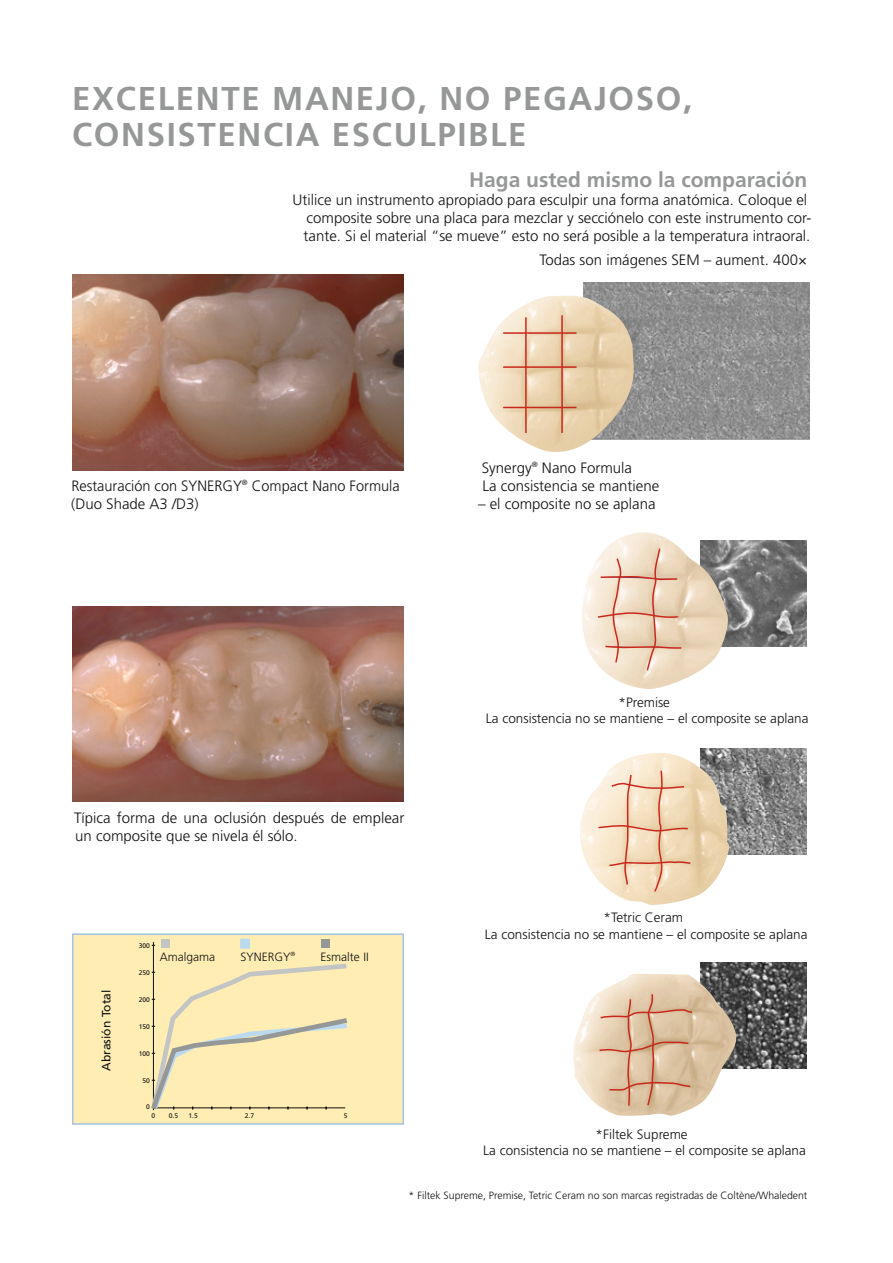
<style>
.page{position:relative;width:893px;height:1263px;background:#fff}
.page>*{position:absolute;margin:0;border:0;box-sizing:border-box;transform-origin:0 0}
.t1{font:700 33px "Frutiger";letter-spacing:.05em;color:#969797}
.t2{font:700 21px "Frutiger";color:#969797}
.t3{font:300 15px/18px "Frutiger";color:#111}
.t4{font:300 13.5px/16.5px "Frutiger";color:#111;text-align:center}
.t5{font:300 12px "Frutiger";color:#111}
.t6{font:12px "Frutiger";color:#111}
.t7{font:300 10.5px "Frutiger";color:#111}
.t8{font:6.75px "Frutiger";color:#111}
.t9{font:300 6px "Frutiger";color:#111}
</style>
<div class="page">
<img style="left:72px;top:606px;width:332px;height:195px">
<img style="left:72px;top:275px;width:332px;height:195px">
<img style="left:700px;top:963px;width:106px;height:106px">
<img style="left:700px;top:748px;width:106px;height:106px">
<img style="left:584px;top:283px;width:225px;height:157px">
<img style="left:478px;top:296px;width:158px;height:156px">
<img style="left:730px;top:540px;width:76px;height:107px">
<img style="left:573px;top:974px;width:165px;height:142px">
<img style="left:582px;top:532px;width:148px;height:157px">
<img style="left:580px;top:753px;width:150px;height:152px">
<div style="left:73px;top:934px;width:330px;height:190px;background:#ffedb4"></div>
<hr style="left:153px;top:942px;width:1px;height:168px;background:#111">
<svg style="left:151px;top:961px;width:197px;height:150px"></svg>
<div style="left:161px;top:939px;width:8px;height:8px;background:#c3c4c4"></div>
<div style="left:241px;top:939px;width:8px;height:9px;background:#bbdaf0"></div>
<div style="left:240px;top:939px;width:10px;height:10px;border:2px solid #bbdaf0"></div>
<div style="left:321px;top:939px;width:9px;height:8px;background:#969797"></div>
<div style="left:72px;top:933px;width:332px;height:192px;border:2px solid #a2c4e4"></div>
<hr style="left:503px;top:366px;width:73px;height:2px;background:#ca281c">
<hr style="left:503px;top:332px;width:73px;height:2px;background:#ca281c">
<hr style="left:503px;top:407px;width:73px;height:1px;background:#ca281c">
<hr style="left:525px;top:317px;width:2px;height:116px;background:#ca281c">
<hr style="left:561px;top:315px;width:2px;height:118px;background:#ca281c">
<svg style="left:596px;top:547px;width:87px;height:125px;background:#ecd2bc"></svg>
<svg style="left:597px;top:769px;width:95px;height:124px;background:#f1d5b9"></svg>
<svg style="left:598px;top:993px;width:96px;height:114px;background:#dbbb9d"></svg>
<h1 class="t1" style="left:72px;top:79px;width:86px">EXCELEN</h1>
<h1 class="t1" style="left:221px;top:79px;width:77px">TE MANE</h1>
<h1 class="t1" style="left:376px;top:79px;width:171px">JO, NO PEGA</h1>
<h1 class="t1" style="left:594px;top:79px;width:100px">JOSO,</h1>
<h1 class="t1" style="left:72px;top:115px;width:435px">CON SISTENCIA ESCULPIBLE</h1>
<h2 class="t2" style="left:469px;top:168px;width:340px">Haga usted mismo la comparación</h2>
<p class="t3" style="left:304px;top:191px;width:509px;text-indent:-11px">Utilice un instrumento apropiado para esculpir una forma anatómica. Coloque el composite sobre una placa para mezclar y secciónelo con este instrumento cor&shy;tante. Si el material “se mueve” esto no será posible a la temperatura intraoral.</p>
<p class="t3" style="left:540px;top:251px;width:269px">Todas son imágenes SEM – aument. 400×</p>
<p class="t3" style="left:71px;top:477px;width:330px">Restauración con SYNERGY<sup>®</sup> Compact Nano Formula (Duo Shade A3 /D3)</p>
<p class="t3" style="left:74px;top:809px;width:332px">Típica forma de una oclusión después de emplear un composite que se nivela él sólo.</p>
<p class="t6" style="left:99px;top:1071px;width:83px;rotate:-90deg">Abrasión Total</p>
<p class="t8" style="left:139px;top:942px;width:13px">300</p>
<p class="t8" style="left:139px;top:969px;width:13px">250</p>
<p class="t8" style="left:139px;top:996px;width:13px">200</p>
<p class="t8" style="left:139px;top:1022px;width:13px">150</p>
<p class="t8" style="left:139px;top:1049px;width:13px">100</p>
<p class="t8" style="left:142px;top:1076px;width:9px">50</p>
<p class="t8" style="left:146px;top:1103px;width:5px">0</p>
<p class="t9" style="left:290px;top:951px;width:6px">®</p>
<p class="t5" style="left:160px;top:950px;width:57px">Amalgama</p>
<p class="t5" style="left:240px;top:950px;width:52px">SYNERGY</p>
<p class="t5" style="left:321px;top:950px;width:50px">Esmalte II</p>
<p class="t8" style="left:151px;top:1112px;width:5px">0</p>
<p class="t8" style="left:169px;top:1112px;width:11px">0.5</p>
<p class="t8" style="left:188px;top:1112px;width:11px">1.5</p>
<p class="t8" style="left:245px;top:1112px;width:11px">2.7</p>
<p class="t8" style="left:344px;top:1112px;width:5px">5</p>
<p class="t3" style="left:482px;top:459px;width:179px">Synergy<sup>®</sup> Nano Formula<br>La consistencia se mantiene</p>
<p class="t3" style="left:478px;top:495px;width:179px">– el composite no se aplana</p>
<p class="t4" style="left:486px;top:694px;width:324px">*Premise<br>La consistencia no se mantiene – el composite se aplana</p>
<p class="t4" style="left:485px;top:909px;width:324px">*Tetric Ceram<br>La consistencia no se mantiene – el composite se aplana</p>
<p class="t4" style="left:483px;top:1126px;width:324px">*Filtek Supreme<br>La consistencia no se mantiene – el composite se aplana</p>
<p class="t7" style="left:409px;top:1189px;width:400px">* Filtek Supreme, Premise, Tetric Ceram no son marcas registradas de Coltène/Whaledent</p>
</div>
